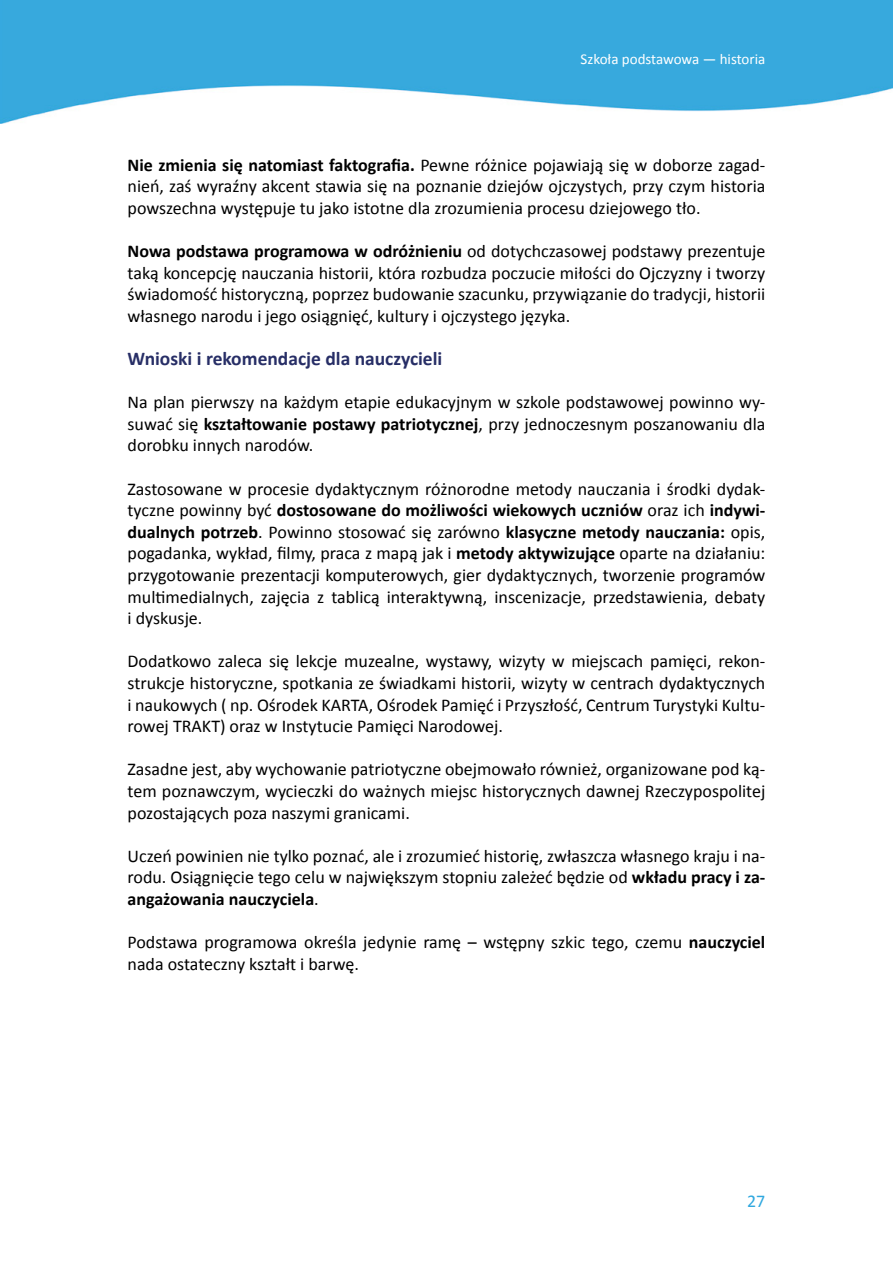
<style>
.page{position:relative;width:893px;height:1263px;background:#fff}
.page>*{position:absolute;margin:0;border:0;box-sizing:border-box;transform-origin:0 0}
.Srodtytul_numeracja{font:700 19.5px "Calibri";color:#272e66}
.Tekst_podstawowy{font:18px/21.6px "Calibri";color:#000;text-align:justify}
.t1{font:18px "Calibri";color:#30a8df}
.t2{font:15px "Calibri";color:#fff}
.s1{font-weight:700}
</style>
<div class="page">
<img style="left:0;top:0;width:893px;height:123px">
<p class="t2" style="left:581px;top:50px;width:186px">Szkoła podstawowa — historia</p>
<p class="Tekst_podstawowy" style="left:128px;top:154px;width:639px"><span class="s1">Nie zmienia się natomiast faktografia.</span> Pewne różnice pojawiają się w doborze zagad&shy;nień, zaś wyraźny akcent stawia się na poznanie dziejów ojczystych, przy czym historia powszechna występuje tu jako istotne dla zrozumienia procesu dziejowego tło.</p>
<p class="Tekst_podstawowy" style="left:128px;top:240px;width:639px"><span class="s1">Nowa podstawa programowa w odróżnieniu</span> od dotychczasowej podstawy prezentuje taką koncepcję nauczania historii, która rozbudza poczucie miłości do Ojczyzny i tworzy świadomość historyczną, poprzez budowanie szacunku, przywiązanie do tradycji, historii własnego narodu i jego osiągnięć, kultury i ojczystego języka.</p>
<p class="Srodtytul_numeracja" style="left:128px;top:346px;width:316px">Wnioski i rekomendacje dla nauczycieli</p>
<p class="Tekst_podstawowy" style="left:128px;top:391px;width:639px">Na plan pierwszy na każdym etapie edukacyjnym w szkole podstawowej powinno wy&shy;suwać się <span class="s1">kształtowanie postawy patriotycznej</span>, przy jednoczesnym poszanowaniu dla dorobku innych narodów.</p>
<p class="Tekst_podstawowy" style="left:128px;top:478px;width:639px">Zastosowane w procesie dydaktycznym różnorodne metody nauczania i środki dydak&shy;tyczne powinny być <span class="s1">dostosowane do możliwości wiekowych uczniów</span> oraz ich <span class="s1">indywi&shy;dualnych potrzeb</span>. Powinno stosować się zarówno <span class="s1">klasyczne metody nauczania:</span> opis, pogadanka, wykład, filmy, praca z mapą jak i <span class="s1">metody aktywizujące</span> oparte na działaniu: przygotowanie prezentacji komputerowych, gier dydaktycznych, tworzenie programów multimedialnych, zajęcia z tablicą interaktywną, inscenizacje, przedstawienia, debaty i dyskusje.</p>
<p class="Tekst_podstawowy" style="left:128px;top:651px;width:639px">Dodatkowo zaleca się lekcje muzealne, wystawy, wizyty w miejscach pamięci, rekon&shy;strukcje historyczne, spotkania ze świadkami historii, wizyty w centrach dydaktycznych i naukowych ( np. Ośrodek KARTA, Ośrodek Pamięć i Przyszłość, Centrum Turystyki Kultu&shy;rowej TRAKT) oraz w Instytucie Pamięci Narodowej.</p>
<p class="Tekst_podstawowy" style="left:128px;top:759px;width:639px">Zasadne jest, aby wychowanie patriotyczne obejmowało również, organizowane pod ką&shy;tem poznawczym, wycieczki do ważnych miejsc historycznych dawnej Rzeczypospolitej pozostających poza naszymi granicami.</p>
<p class="Tekst_podstawowy" style="left:128px;top:845px;width:639px">Uczeń powinien nie tylko poznać, ale i zrozumieć historię, zwłaszcza własnego kraju i na&shy;rodu. Osiągnięcie tego celu w największym stopniu zależeć będzie od <span class="s1">wkładu pracy i za&shy;angażowania nauczyciela</span>.</p>
<p class="Tekst_podstawowy" style="left:128px;top:931px;width:639px">Podstawa programowa określa jedynie ramę – wstępny szkic tego, czemu <span class="s1">nauczyciel </span>nada ostateczny kształt i barwę.</p>
<p class="t1" style="left:747px;top:1190px;width:20px">27</p>
</div>
